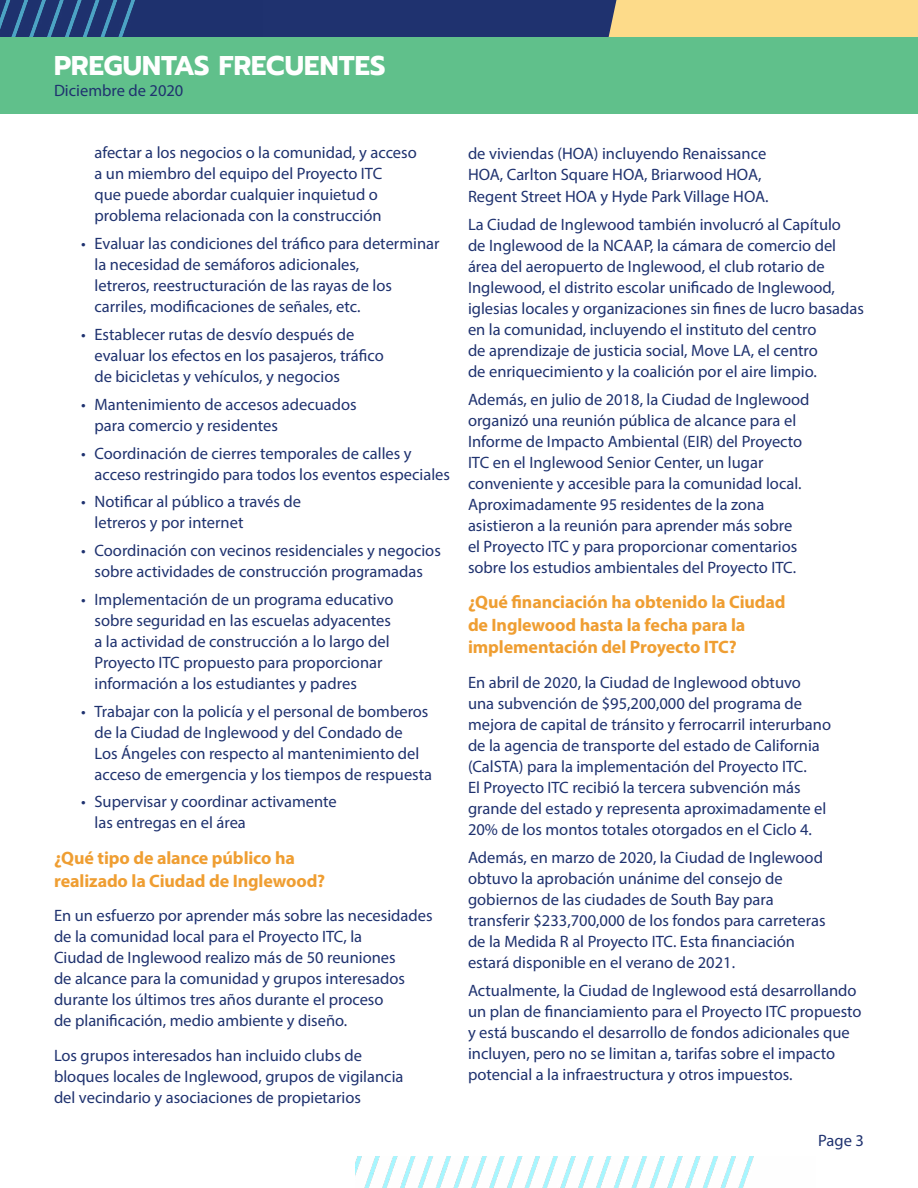
<style>
.page{position:relative;width:918px;height:1188px;background:#fff}
.page>*{position:absolute;margin:0;border:0;box-sizing:border-box;transform-origin:0 0}
.t1{font:700 27px "Prompt";letter-spacing:.005em;color:#fff}
.t2{font:700 18px/22.5px "Myriad Pro";letter-spacing:-.005em;color:#ef9e32}
.t3{font:16.5px/21px "Myriad Pro";color:#1f326f}
</style>
<div class="page">
<img style="left:355px;top:1157px;width:399px;height:31px">
<div style="left:0;top:0;width:657px;height:113px;background:#1f326f"></div>
<div style="left:608px;top:0;width:310px;height:37px;background:#fddb8a"></div>
<img style="left:0;top:0;width:135px;height:37px">
<div style="left:0;top:37px;width:918px;height:77px;background:#60c08b"></div>
<h1 class="t1" style="left:54px;top:45px;width:333px">PREGUNTAS FRECUENTES</h1>
<p class="t3" style="left:54px;top:79px;width:131px">Diciembre de 2020</p>
<p class="t3" style="left:95px;top:142px;width:324px">afectar a los negocios o la comunidad, y acceso a un miembro del equipo del Proyecto ITC<br>que puede abordar cualquier inquietud o problema relacionada con la construcción</p>
<p class="t3" style="left:95px;top:233px;width:347px;text-indent:-13px">• Evaluar las condiciones del tráfico para determinar la necesidad de semáforos adicionales,<br>letreros, reestructuración de las rayas de los carriles, modificaciones de señales, etc.</p>
<p class="t3" style="left:95px;top:324px;width:291px;text-indent:-13px">• Establecer rutas de desvío después de evaluar los efectos en los pasajeros, tráfico de bicicletas y vehículos, y negocios</p>
<p class="t3" style="left:95px;top:393px;width:264px;text-indent:-13px">• Mantenimiento de accesos adecuados para comercio y residentes</p>
<p class="t3" style="left:95px;top:442px;width:357px;text-indent:-13px">• Coordinación de cierres temporales de calles y acceso restringido para todos los eventos especiales</p>
<p class="t3" style="left:95px;top:491px;width:208px;text-indent:-13px">• Notificar al público a través de letreros y por internet</p>
<p class="t3" style="left:81px;top:540px;width:361px;text-align:center">• Coordinación con vecinos residenciales y negocios sobre actividades de construcción programadas</p>
<p class="t3" style="left:95px;top:588px;width:301px;text-indent:-13px">• Implementación de un programa educativo sobre seguridad en las escuelas adyacentes a la actividad de construcción a lo largo del Proyecto ITC propuesto para proporcionar información a los estudiantes y padres</p>
<p class="t3" style="left:95px;top:700px;width:339px;text-indent:-13px">• Trabajar con la policía y el personal de bomberos de la Ciudad de Inglewood y del Condado de<br>Los Ángeles con respecto al mantenimiento del acceso de emergencia y los tiempos de respuesta</p>
<p class="t3" style="left:95px;top:791px;width:244px;text-indent:-13px">• Supervisar y coordinar activamente las entregas en el área</p>
<p class="t2" style="left:54px;top:846px;width:273px">¿Qué tipo de alance público ha realizado la Ciudad de Inglewood?</p>
<p class="t3" style="left:54px;top:905px;width:380px">En un esfuerzo por aprender más sobre las necesidades de la comunidad local para el Proyecto ITC, la<br>Ciudad de Inglewood realizo más de 50 reuniones<br>de alcance para la comunidad y grupos interesados durante los últimos tres años durante el proceso<br>de planificación, medio ambiente y diseño.</p>
<p class="t3" style="left:54px;top:1044px;width:351px">Los grupos interesados han incluido clubs de bloques locales de Inglewood, grupos de vigilancia del vecindario y asociaciones de propietarios</p>
<p class="t3" style="left:468px;top:142px;width:300px">de viviendas (HOA) incluyendo Renaissance<br>HOA, Carlton Square HOA, Briarwood HOA,</p>
<p class="t3" style="left:468px;top:182px;width:375px;line-height:27.8px">Regent Street HOA y Hyde Park Village HOA.<br>La Ciudad de Inglewood también involucró al Capítulo</p>
<p class="t3" style="left:468px;top:234px;width:398px">de Inglewood de la NCAAP, la cámara de comercio del área del aeropuerto de Inglewood, el club rotario de Inglewood, el distrito escolar unificado de Inglewood, iglesias locales y organizaciones sin fines de lucro basadas en la comunidad, incluyendo el instituto del centro<br>de aprendizaje de justicia social, Move LA, el centro<br>de enriquecimiento y la coalición por el aire limpio.</p>
<p class="t3" style="left:468px;top:388px;width:343px">Además, en julio de 2018, la Ciudad de Inglewood organizó una reunión pública de alcance para el Informe de Impacto Ambiental (EIR) del Proyecto ITC en el Inglewood Senior Center, un lugar conveniente y accesible para la comunidad local.<br>Aproximadamente 95 residentes de la zona asistieron a la reunión para aprender más sobre<br>el Proyecto ITC y para proporcionar comentarios sobre los estudios ambientales del Proyecto ITC.</p>
<p class="t2" style="left:468px;top:591px;width:319px">¿Qué financiación ha obtenido la Ciudad de Inglewood hasta la fecha para la implementación del Proyecto ITC?</p>
<p class="t3" style="left:468px;top:672px;width:365px">En abril de 2020, la Ciudad de Inglewood obtuvo una subvención de $95,200,000 del programa de mejora de capital de tránsito y ferrocarril interurbano de la agencia de transporte del estado de California (CalSTA) para la implementación del Proyecto ITC.<br>El Proyecto ITC recibió la tercera subvención más grande del estado y representa aproximadamente el 20% de los montos totales otorgados en el Ciclo 4.</p>
<p class="t3" style="left:468px;top:846px;width:359px">Además, en marzo de 2020, la Ciudad de Inglewood obtuvo la aprobación unánime del consejo de gobiernos de las ciudades de South Bay para transferir $233,700,000 de los fondos para carreteras de la Medida R al Proyecto ITC. Esta financiación estará disponible en el verano de 2021.</p>
<p class="t3" style="left:468px;top:979px;width:395px">Actualmente, la Ciudad de Inglewood está desarrollando un plan de financiamiento para el Proyecto ITC propuesto y está buscando el desarrollo de fondos adicionales que incluyen, pero no se limitan a, tarifas sobre el impacto potencial a la infraestructura y otros impuestos.</p>
<p class="t3" style="left:818px;top:1130px;width:47px">Page 3</p>
</div>
